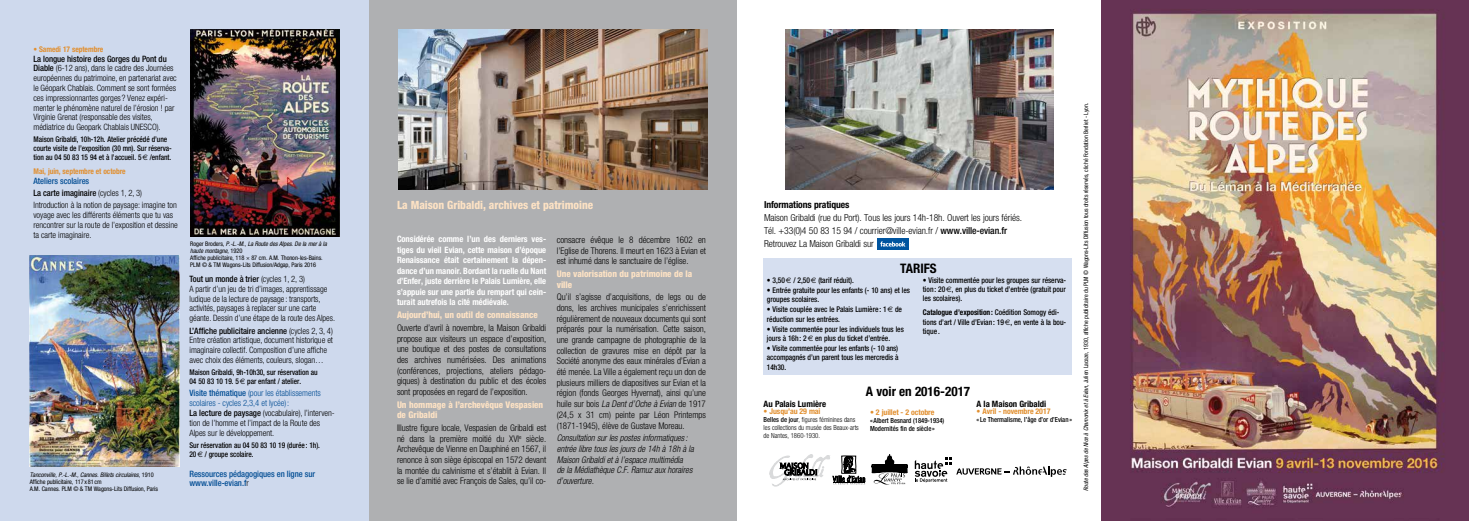
<style>
.page{position:relative;width:1469px;height:521px;background:#fff}
.page>*{position:absolute;margin:0;border:0;box-sizing:border-box;transform-origin:0 0}
.t1{font:700 condensed 13.12px "Helvetica Neue";color:#000}
.t2{font:800 condensed 11.38px "Helvetica Neue";letter-spacing:-.005em;color:#fde2c4}
.t3{font:300 condensed 9.62px/13.1px "Helvetica Neue";letter-spacing:-.01em;color:#000}
.t4{font:700 condensed 9.62px "Helvetica Neue";letter-spacing:-.01em;color:#000}
.t5{font:300 condensed 9.19px/10.7px "Helvetica Neue";letter-spacing:-.005em;color:#000;text-align:justify}
.t6{font:italic 300 condensed 9.19px/10.7px "Helvetica Neue";letter-spacing:-.005em;color:#000;scale:.96 1}
.t7{font:800 condensed 9.19px/10.7px "Helvetica Neue";letter-spacing:-.005em;color:#fde2c4}
.t8{font:300 condensed 8.75px/9.8px "Helvetica Neue";letter-spacing:-.005em;color:#000}
.t9{font:700 condensed 8.75px/10.5px "Helvetica Neue";letter-spacing:-.005em;color:#fff;text-align:justify}
.t10{font:500 condensed 8.75px/8.8px "Helvetica Neue";letter-spacing:-.005em;color:#004c93}
.t11{font:700 condensed 8.75px "Helvetica Neue";color:#000}
.t12{font:500 condensed 7.88px/9.2px "Helvetica Neue";letter-spacing:-.005em;color:#000;scale:.95 1}
.t13{font:500 condensed 7.88px/9.2px "Helvetica Neue";letter-spacing:-.005em;color:#000;scale:.93 1}
.t14{font:700 condensed 7.88px "Helvetica Neue";letter-spacing:-.005em;color:#e18f2f}
.t15{font:700 condensed 7.88px "Helvetica Neue";letter-spacing:-.005em;color:#e18f2f;scale:.95 1}
.t16{font:300 condensed 7px/7.9px "Helvetica Neue";color:#000;scale:.95 1}
.t17{font:500 condensed 7px/7.9px "Helvetica Neue";color:#000;scale:.95 1}
.t18{font:condensed 6.3px/7px "Helvetica Neue";letter-spacing:-.01em;color:#000}
.t19{font:condensed 6.12px "Helvetica Neue";letter-spacing:-.01em;color:#000}
.s1{font-weight:500}
.s2{font-family:"Euro Sans";font-weight:400;font-stretch:normal}
.s3{font-weight:500;color:#004c93}
.s4{font-style:italic}
.s5{color:#004c93}
.s6{font-weight:300;color:#000}
.s7{font-weight:700}
</style>
<div class="page">
<div style="left:368px;top:0;width:369px;height:521px;background:#afb0b2"></div>
<div style="left:0;top:0;width:368px;height:521px;background:#ced9ed"></div>
<img style="left:398px;top:30px;width:309px;height:159px">
<img style="left:785px;top:30px;width:268px;height:159px">
<svg style="left:871px;top:454px;width:36px;height:30px"></svg>
<svg style="left:769px;top:454px;width:96px;height:32px"></svg>
<svg style="left:914px;top:457px;width:152px;height:25px"></svg>
<div style="left:763px;top:259px;width:309px;height:116px;background:#d6dff0"></div>
<div style="left:877px;top:238px;width:31px;height:12px;background:#00549f"></div>
<svg style="left:880px;top:241px;width:26px;height:6px"></svg>
<img style="left:1101px;top:0;width:367px;height:521px">
<img style="left:30px;top:255px;width:149px;height:212px">
<img style="left:190px;top:30px;width:149px;height:206px">
<p class="t15" style="left:33px;top:44px;width:75px">• Samedi 17 septembre</p>
<p class="t8" style="left:33px;top:53px;width:145px"><span class="s1">La longue histoire des Gorges du Pont du Diable</span> (6-12 ans), dans le cadre des Journées européennes du patrimoine, en partenariat avec le Géopark Chablais. Comment se sont formées ces impressionnantes gorges ? Venez expéri&shy;menter le phénomène naturel de l’érosion ! par Virginie Grenat (responsable des visites, médiatrice du Geopark Chablais UNESCO).</p>
<p class="t13" style="left:33px;top:134px;width:150px">Maison Gribaldi, 10h-12h. Atelier précédé d’une courte visite de l’exposition (30 mn). Sur réserva&shy;tion au 04 50 83 15 94 et à l’accueil. 5<span class="s2">€</span> /enfant.</p>
<p class="t15" style="left:33px;top:166px;width:99px">Mai, juin, septembre et octobre</p>
<p class="t8" style="left:33px;top:174px;width:145px;line-height:12.2px"><span class="s3">Ateliers scolaires<br></span><span class="s1">La carte imaginaire</span> (cycles 1, 2, 3)<br>Introduction à la notion de paysage: imagine ton</p>
<p class="t8" style="left:33px;top:210px;width:146px">voyage avec les différents éléments que tu vas rencontrer sur la route de l’exposition et dessine ta carte imaginaire.</p>
<p class="t18" style="left:30px;top:471px;width:130px"><span class="s4">Tanconville, P.-L.-M., Cannes. Billets circulaires,</span> 1910<br>Affiche publicitaire, 117x81cm<br>A.M. Cannes. PLM © &amp; TM Wagons-Lits Diffusion, Paris</p>
<p class="t18" style="left:190px;top:240px;width:138px">Roger Broders, <span class="s4">P.-L.-M., La Route des Alpes. De la mer à la haute montagne,</span> 1920<br>Affiche publicitaire, 118 × 87 cm. A.M. Thonon-les-Bains.<br>PLM © &amp; TM Wagons-Lits Diffusion/Adgap, Paris 2016</p>
<p class="t8" style="left:189px;top:274px;width:147px"><span class="s1">Tout un monde à trier</span> (cycles 1, 2, 3)<br>A partir d’un jeu de tri d’images, apprentissage ludique de la lecture de paysage : transports, activités, paysages à replacer sur une carte géante. Dessin d’une étape de la route des Alpes.</p>
<p class="t8" style="left:189px;top:325px;width:145px"><span class="s1">L’Affiche publicitaire ancienne</span> (cycles 2, 3, 4)<br>Entre création artistique, document historique et imaginaire collectif. Composition d’une affiche avec choix des éléments, couleurs, slogan…</p>
<p class="t13" style="left:189px;top:367px;width:139px">Maison Gribaldi, 9h-10h30, sur réservation au<br>04 50 83 10 19. 5<span class="s2">€</span> par enfant / atelier.</p>
<p class="t8" style="left:189px;top:388px;width:147px"><span class="s3">Visite thématique</span> <span class="s5">(pour les établissements scolaires - cycles 2,3,4 et lycée):<br></span><span class="s1">La lecture de paysage</span> (vocabulaire), l’interven&shy;tion de l’homme et l’impact de la Route des Alpes sur le développement.</p>
<p class="t13" style="left:189px;top:440px;width:142px">Sur réservation au 04 50 83 10 19 (durée: 1h).<br>20<span class="s2">€</span> / groupe scolaire.</p>
<p class="t10" style="left:189px;top:469px;width:127px">Ressources pédagogiques en ligne sur www.ville-evian.f<span class="s6">r</span></p>
<p class="t2" style="left:397px;top:198px;width:198px">La Maison Gribaldi, archives et patrimoine</p>
<p class="t9" style="left:397px;top:234px;width:151px">Considérée comme l’un des derniers ves&shy;tiges du vieil Evian, cette maison d’époque Renaissance était certainement la dépen&shy;dance d’un manoir. Bordant la ruelle du Nant d’Enfer, juste derrière le Palais Lumière, elle s’appuie sur une partie du rempart qui cein&shy;turait autrefois la cité médiévale.</p>
<p class="t7" style="left:397px;top:309px;width:142px">Aujourd’hui, un outil de connaissance</p>
<p class="t5" style="left:397px;top:322px;width:151px">Ouverte d’avril à novembre, la Maison Gribaldi propose aux visiteurs un espace d’exposition, une boutique et des postes de consultations des archives numérisées. Des animations (conférences, projections, ateliers pédago&shy;giques) à destination du public et des écoles sont proposées en regard de l’exposition.</p>
<p class="t7" style="left:397px;top:399px;width:148px">Un hommage à l’archevêque Vespasien de Gribaldi</p>
<p class="t5" style="left:397px;top:422px;width:151px">Illustre figure locale, Vespasien de Gribaldi est né dans la première moitié du XVI<sup>e</sup> siècle.<br>Archevêque de Vienne en Dauphiné en 1567, il renonce à son siège épiscopal en 1572 devant la montée du calvinisme et s’établit à Evian. Il se lie d’amitié avec François de Sales, qu’il co-</p>
<p class="t5" style="left:556px;top:234px;width:151px">consacre évêque le 8 décembre 1602 en l’Eglise de Thorens. Il meurt en 1623 à Evian et est inhumé dans le sanctuaire de l’église.</p>
<p class="t7" style="left:556px;top:268px;width:137px">Une valorisation du patrimoine de la ville</p>
<p class="t5" style="left:556px;top:292px;width:151px">Qu’il s’agisse d’acquisitions, de legs ou de dons, les archives municipales s’enrichissent régulièrement de nouveaux documents qui sont préparés pour la numérisation. Cette saison, une grande campagne de photographie de la collection de gravures mise en dépôt par la Société anonyme des eaux minérales d’Evian a été menée. La Ville a également reçu un don de plusieurs milliers de diapositives sur Evian et la région (fonds Georges Hyvernat), ainsi qu’une huile sur bois <span class="s4">La Dent d’Oche à Evian</span> de 1917 (24,5 x 31 cm) peinte par Léon Printemps (1871-1945), élève de Gustave Moreau.</p>
<p class="t6" style="left:556px;top:432px;width:144px">Consultation sur les postes informatiques: entrée libre tous les jours de 14h à 18h à la Maison Gribaldi et à l’espace multimédia<br>de la Médiathèque C.F. Ramuz aux horaires d’ouverture.</p>
<p class="t4" style="left:764px;top:199px;width:87px">Informations pratiques</p>
<p class="t3" style="left:764px;top:211px;width:259px">Maison Gribaldi (rue du Port). Tous les jours 14h-18h. Ouvert les jours fériés.<br>Tél. +33(0)4 50 83 15 94 / courrier@ville-evian.fr / <span class="s1">www.ville-evian.fr<br></span>Retrouvez La Maison Gribaldi sur</p>
<p class="t12" style="left:767px;top:275px;width:93px">• 3,50<span class="s2">€</span> / 2,50<span class="s2">€</span> (tarif réduit).</p>
<p class="t12" style="left:767px;top:286px;width:152px">• Entrée gratuite pour les enfants (- 10 ans) et les groupes scolaires.</p>
<p class="t12" style="left:767px;top:305px;width:144px">• Visite couplée avec le Palais Lumière: 1<span class="s2">€</span> de réduction sur les entrées.</p>
<p class="t12" style="left:767px;top:324px;width:146px">• Visite commentée pour les individuels tous les jours à 16h: 2<span class="s2">€</span> en plus du ticket d’entrée.</p>
<p class="t12" style="left:767px;top:344px;width:140px;text-align:justify">• Visite commentée pour les enfants (- 10 ans) accompagnés d’un parent tous les mercredis à 14h30.</p>
<h1 class="t1" style="left:900px;top:260px;width:38px">TARIFS</h1>
<p class="t12" style="left:923px;top:275px;width:152px;text-align:justify">• Visite commentée pour les groupes sur réserva&shy;tion: 20<span class="s2">€</span>, en plus du ticket d’entrée (gratuit pour les scolaires).</p>
<p class="t12" style="left:923px;top:308px;width:152px"><span class="s7">Catalogue d’exposition:</span> Coédition Somogy édi&shy;tions d’art / Ville d’Evian: 19<span class="s2">€</span>, en vente à la bou&shy;tique.</p>
<h1 class="t1" style="left:866px;top:383px;width:106px">A voir en 2016-2017</h1>
<p class="t11" style="left:763px;top:398px;width:64px">Au Palais Lumière</p>
<p class="t14" style="left:763px;top:407px;width:58px">• Jusqu’au 29 mai</p>
<p class="t16" style="left:763px;top:416px;width:102px"><span class="s1">Belles de jour</span>, figures féminines dans les collections du musée des Beaux-arts de Nantes, 1860-1930.</p>
<p class="t14" style="left:870px;top:407px;width:66px">• 2 juillet - 2 octobre</p>
<p class="t17" style="left:870px;top:416px;width:80px">«Albert Besnard (1849-1934)<br>Modernités fin de siècle »</p>
<p class="t11" style="left:976px;top:398px;width:71px">A la Maison Gribaldi</p>
<p class="t14" style="left:976px;top:407px;width:75px">• Avril - novembre 2017</p>
<p class="t17" style="left:976px;top:416px;width:102px">« Le Thermalisme, l’âge d’or d’Evian »</p>
<p class="t19" style="left:1082px;top:491px;width:390px;rotate:-90deg"><span class="s4">Route des Alpes de Nice à Chamonix et à Evian,</span> Julien Lacaze, 1930, affiche publicitaire du PLM © Wagons-Lits Diffusion tous droits réservés, cliché Fondation Berliet - Lyon.</p>
</div>
